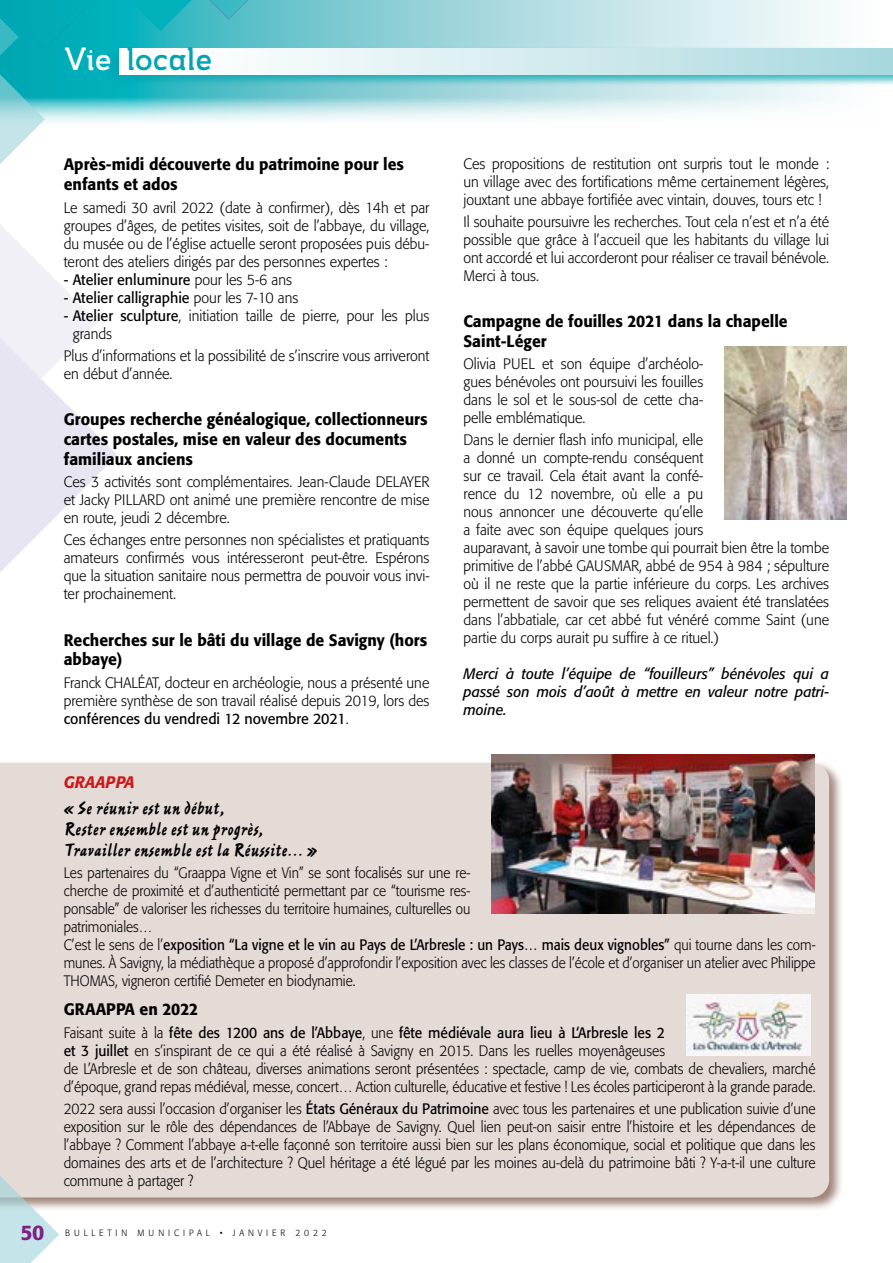
<style>
.page{position:relative;width:893px;height:1263px;background:#fff}
.page>*{position:absolute;margin:0;border:0;box-sizing:border-box;transform-origin:0 0}
.t1{font:30px "Musket";letter-spacing:-.01em;color:#00a5b1}
.t2{font:500 21px "Formata";color:#7f2082}
.t3{font:19.5px/21px "Ashley Script";color:#000;scale:.95 1}
.t4{font:500 16.5px/19.8px "Formata";color:#000;scale:.95 1}
.t5{font:italic 500 16.5px "Formata";letter-spacing:.01em;color:#cd1719;scale:.95 1}
.t6{font:300 15px/18px "Formata";color:#000;text-align:justify;scale:.95 1}
.t7{font:300 15px/18px "Formata";color:#000;scale:.92 1}
.t8{font:300 15px/18px "Formata";color:#000;scale:.9 1}
.t9{font:italic 15px/18px "Formata";color:#000;text-align:justify;scale:.95 1}
.t10{font:15px "Formata";color:#000;scale:.95 1}
.t11{font:300 9px "Formata";letter-spacing:.45em;color:#000;scale:.95 1}
.s1{color:#fff}
.s2{font-weight:300}
.s3{font-weight:400}
</style>
<div class="page">
<div style="left:0;top:761px;width:844px;height:450px;background:#7f584b;opacity:.75"></div>
<div style="left:0;top:763px;width:829px;height:434px;background:#e4dad6"></div>
<svg style="left:0;top:1160px;width:59px;height:103px;background:#d3dfdf"></svg>
<svg style="left:0;top:0;width:847px;height:122px"></svg>
<div style="left:106px;top:47px;width:787px;height:39px;background:#00a5b1;opacity:.75"></div>
<div style="left:119px;top:49px;width:774px;height:25px;background:linear-gradient(to right,#fff,#a9d9de)"></div>
<svg style="left:129px;top:0;width:168px;height:31px;background:#3ab9c3"></svg>
<div style="left:0;top:0;width:108px;height:56px;background:#00acb7"></div>
<svg style="left:0;top:62px;width:117px;height:510px"></svg>
<svg style="left:892px;top:47px;width:1px;height:39px"></svg>
<img style="left:686px;top:994px;width:124px;height:61px">
<img style="left:492px;top:754px;width:322px;height:159px">
<img style="left:725px;top:346px;width:121px;height:174px">
<h1 class="t1" style="left:64px;top:41px;width:150px"><span class="s1">Vie</span> locale</h1>
<p class="t4" style="left:64px;top:155px;width:360px">Après-midi découverte du patrimoine pour les enfants et ados</p>
<p class="t6" style="left:64px;top:198px;width:386px">Le samedi 30 avril 2022 (date à confirmer), dès 14h et par groupes d’âges, de petites visites, soit de l’abbaye, du village, du musée ou de l’église actuelle seront proposées puis débu&shy;teront des ateliers dirigés par des personnes expertes :</p>
<p class="t10" style="left:64px;top:270px;width:242px">- Atelier enluminure <span class="s2">pour les 5-6 ans</span></p>
<p class="t10" style="left:64px;top:288px;width:248px">- Atelier calligraphie <span class="s2">pour les 7-10 ans</span></p>
<p class="t6" style="left:73px;top:306px;width:377px;text-indent:-9px"><span class="s3">- Atelier sculpture</span>, initiation taille de pierre, pour les plus grands</p>
<p class="t6" style="left:64px;top:347px;width:386px">Plus d’informations et la possibilité de s’inscrire vous arriveront en début d’année.</p>
<p class="t4" style="left:64px;top:409px;width:384px">Groupes recherche généalogique, collectionneurs cartes postales, mise en valeur des documents familiaux anciens</p>
<p class="t6" style="left:64px;top:473px;width:386px">Ces 3 activités sont complémentaires. Jean-Claude DELAYER et Jacky PILLARD ont animé une première rencontre de mise en route, jeudi 2 décembre.</p>
<p class="t6" style="left:64px;top:531px;width:386px">Ces échanges entre personnes non spécialistes et pratiquants amateurs confirmés vous intéresseront peut-être. Espérons que la situation sanitaire nous permettra de pouvoir vous invi&shy;ter prochainement.</p>
<p class="t4" style="left:64px;top:630px;width:384px">Recherches sur le bâti du village de Savigny (hors abbaye)</p>
<p class="t6" style="left:64px;top:673px;width:386px">Franck CHALÉAT, docteur en archéologie, nous a présenté une première synthèse de son travail réalisé depuis 2019, lors des <span class="s3">conférences du vendredi 12 novembre 2021</span>.</p>
<p class="t6" style="left:463px;top:154px;width:386px">Ces propositions de restitution ont surpris tout le monde : un village avec des fortifications même certainement légères, jouxtant une abbaye fortifiée avec vintain, douves, tours etc !</p>
<p class="t6" style="left:463px;top:213px;width:386px">Il souhaite poursuivre les recherches. Tout cela n’est et n’a été possible que grâce à l’accueil que les habitants du village lui ont accordé et lui accorderont pour réaliser ce travail bénévole.<br>Merci à tous.</p>
<p class="t4" style="left:463px;top:311px;width:343px">Campagne de fouilles 2021 dans la chapelle<br>Saint-Léger</p>
<p class="t6" style="left:463px;top:355px;width:254px">Olivia PUEL et son équipe d’archéolo&shy;gues bénévoles ont poursuivi les fouilles dans le sol et le sous-sol de cette cha&shy;pelle emblématique.</p>
<p class="t6" style="left:463px;top:431px;width:386px;text-align:left">Dans le dernier flash info municipal, elle<br>a donné un compte-rendu conséquent<br>sur ce travail. Cela était avant la confé-<br>rence du 12 novembre, où elle a pu<br>nous annoncer une découverte qu’elle<br>a faite avec son équipe quelques jours<br>auparavant, à savoir une tombe qui pourrait bien être la tombe primitive de l’abbé GAUSMAR, abbé de 954 à 984 ; sépulture où il ne reste que la partie inférieure du corps. Les archives permettent de savoir que ses reliques avaient été translatées dans l’abbatiale, car cet abbé fut vénéré comme Saint (une partie du corps aurait pu suffire à ce rituel.)</p>
<p class="t9" style="left:463px;top:665px;width:386px">Merci à toute l’équipe de “fouilleurs” bénévoles qui a passé son mois d’août à mettre en valeur notre patri&shy;moine.</p>
<p class="t5" style="left:64px;top:772px;width:76px">GRAAPPA</p>
<h3 class="t3" style="left:64px;top:797px;width:268px">« Se réunir est un début,<br>Rester ensemble est un progrès,<br>Travailler ensemble est la Réussite... »</h3>
<p class="t8" style="left:64px;top:864px;width:837px">Les partenaires du “Graappa Vigne et Vin” se sont focalisés sur une re-<br>cherche de proximité et d’authenticité permettant par ce “tourisme res-<br>ponsable” de valoriser les richesses du territoire humaines, culturelles ou<br>patrimoniales…<br>C’est le sens de l’<span class="s3">exposition “La vigne et le vin au Pays de L’Arbresle : un Pays… mais deux vignobles”</span> qui tourne dans les com&shy;munes. À Savigny, la médiathèque a proposé d’approfondir l’exposition avec les classes de l’école et d’organiser un atelier avec Philippe THOMAS, vigneron certifié Demeter en biodynamie.</p>
<p class="t4" style="left:64px;top:999px;width:143px">GRAAPPA en 2022</p>
<p class="t7" style="left:64px;top:1023px;width:819px">Faisant suite à la <span class="s3">fête des 1200 ans de l’Abbaye</span>, une <span class="s3">fête médiévale aura lieu à L‘Arbresle les 2<br>et 3 juillet</span> en s’inspirant de ce qui a été réalisé à Savigny en 2015. Dans les ruelles moyenâgeuses<br>de L’Arbresle et de son château, diverses animations seront présentées : spectacle, camp de vie, combats de chevaliers, marché d’époque, grand repas médiéval, messe, concert… Action culturelle, éducative et festive ! Les écoles participeront à la grande parade.</p>
<p class="t7" style="left:64px;top:1100px;width:819px;text-align:justify">2022 sera aussi l’occasion d’organiser les <span class="s3">États Généraux du Patrimoine</span> avec tous les partenaires et une publication suivie d’une exposition sur le rôle des dépendances de l’Abbaye de Savigny. Quel lien peut-on saisir entre l’histoire et les dépendances de l’abbaye ? Comment l’abbaye a-t-elle façonné son territoire aussi bien sur les plans économique, social et politique que dans les domaines des arts et de l’architecture ? Quel héritage a été légué par les moines au-delà du patrimoine bâti ? Y-a-t-il une culture commune à partager ?</p>
<h2 class="t2" style="left:20px;top:1219px;width:26px">50</h2>
<p class="t11" style="left:65px;top:1228px;width:277px">BULLETIN MUNICIPAL • JANVIER 2022</p>
</div>
